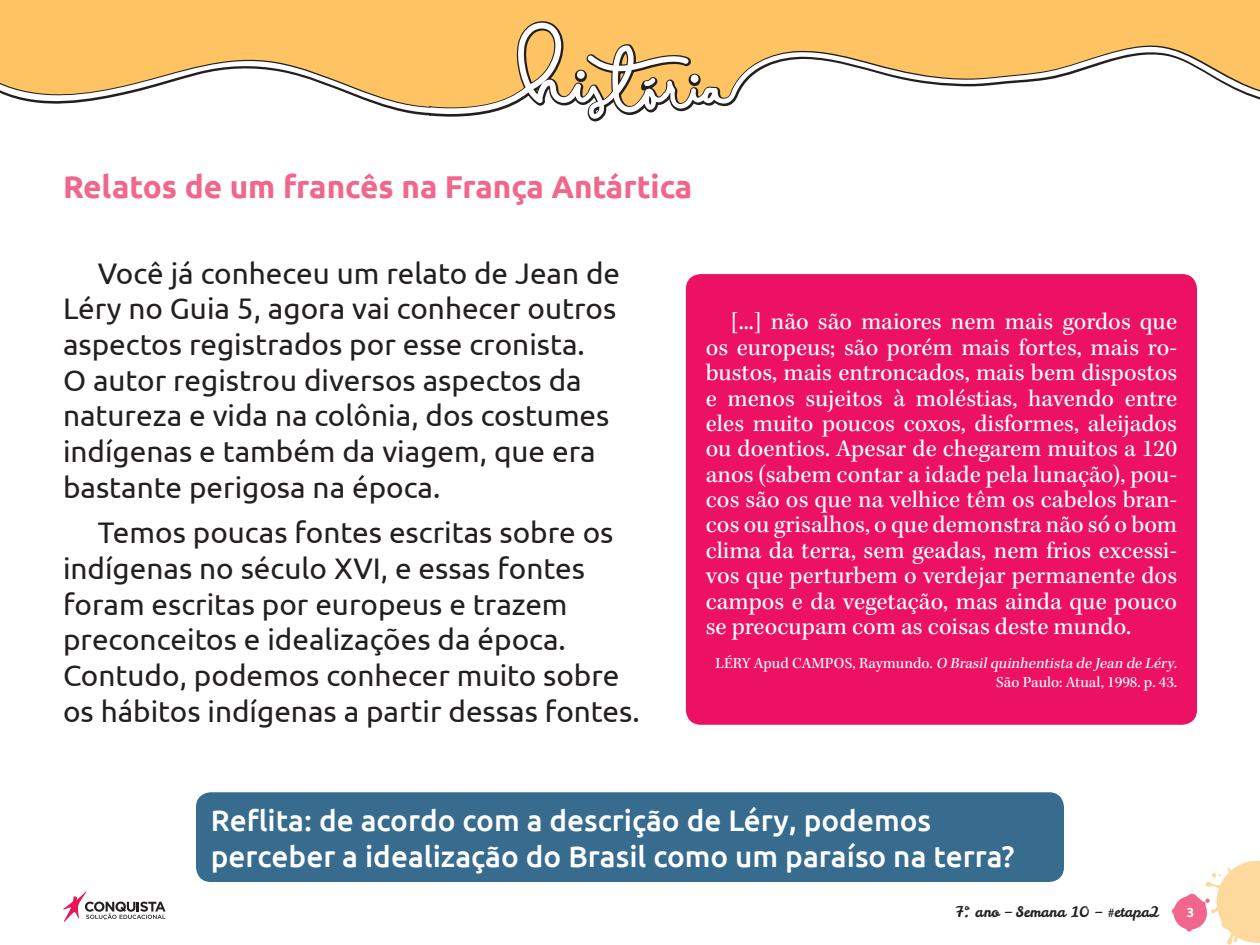
<style>
.page{position:relative;width:1260px;height:945px;background:#fff}
.page>*{position:absolute;margin:0;border:0;box-sizing:border-box;transform-origin:0 0}
._03_Peso_3{font:700 31.5px "Ubuntu";color:#f1668d}
._01_Texto_Geral{font:29.75px/35.7px "Ubuntu";color:#231f20}
._01_Texto_Geral-2{font:500 29.75px/35.7px "Ubuntu";color:#fff}
._02_Citado_-_Texto{font:24.5px/25.4px "Kepler Std";color:#fff;text-align:justify}
._07_Referência_Fonte{font:15.75px/18.9px "Kepler Std";color:#fff;text-align:right}
.t1{font:14.35px "Leckerli One";color:#231f20}
.t2{font:700 13.12px "Ubuntu";color:#fff}
.s1{font-style:italic}
</style>
<div class="page">
<svg style="left:1172px;top:861px;width:88px;height:84px"></svg>
<svg style="left:63px;top:891px;width:103px;height:31px"></svg>
<svg style="left:0;top:0;width:1260px;height:122px;background:#fdca75"></svg>
<svg style="left:0;top:22px;width:1260px;height:97px;fill:#fec463"></svg>
<div style="left:686px;top:274px;width:511px;height:451px;background:#ec1163;border-radius:15px"></div>
<div style="left:196px;top:792px;width:868px;height:90px;background:#386c8f;border-radius:15px"></div>
<p class="_03_Peso_3" style="left:63px;top:168px;width:631px">Relatos de um francês na França Antártica</p>
<p class="_01_Texto_Geral" style="left:63px;top:254px;width:559px;text-indent:35px">Você já conheceu um relato de Jean de Léry no Guia 5, agora vai conhecer outros aspectos registrados por esse cronista.<br>O autor registrou diversos aspectos da natureza e vida na colônia, dos costumes indígenas e também da viagem, que era bastante perigosa na época.</p>
<p class="_01_Texto_Geral" style="left:63px;top:514px;width:578px;text-indent:35px">Temos poucas fontes escritas sobre os indígenas no século XVI, e essas fontes foram escritas por europeus e trazem preconceitos e idealizações da época.<br>Contudo, podemos conhecer muito sobre os hábitos indígenas a partir dessas fontes.</p>
<p class="_02_Citado_-_Texto" style="left:706px;top:310px;width:473px;text-indent:25px">[...] não são maiores nem mais gordos que os europeus; são porém mais fortes, mais ro&shy;bustos, mais entroncados, mais bem dispostos e menos sujeitos à moléstias, havendo entre eles muito poucos coxos, disformes, aleijados ou doentios. Apesar de chegarem muitos a 120 anos (sabem contar a idade pela lunação), pou&shy;cos são os que na velhice têm os cabelos bran&shy;cos ou grisalhos, o que demonstra não só o bom clima da terra, sem geadas, nem frios excessi&shy;vos que perturbem o verdejar permanente dos campos e da vegetação, mas ainda que pouco se preocupam com as coisas deste mundo.</p>
<p class="_07_Referência_Fonte" style="left:716px;top:654px;width:463px">L É RY Ap u d C A M P O S , R ay m u n d o . <span class="s1">O Brasilquinhentista de Jean de Léry</span>.<br>São Paulo: Atual, 1998. p. 43.</p>
<p class="_01_Texto_Geral-2" style="left:211px;top:801px;width:805px">Reflita: de acordo com a descrição de Léry, podemos perceber a idealização do Brasil como um paraíso na terra?</p>
<p class="t1" style="left:955px;top:903px;width:206px">7º. ano – Semana 10 – #etapa2</p>
<p class="t2" style="left:1187px;top:905px;width:9px">3</p>
</div>
